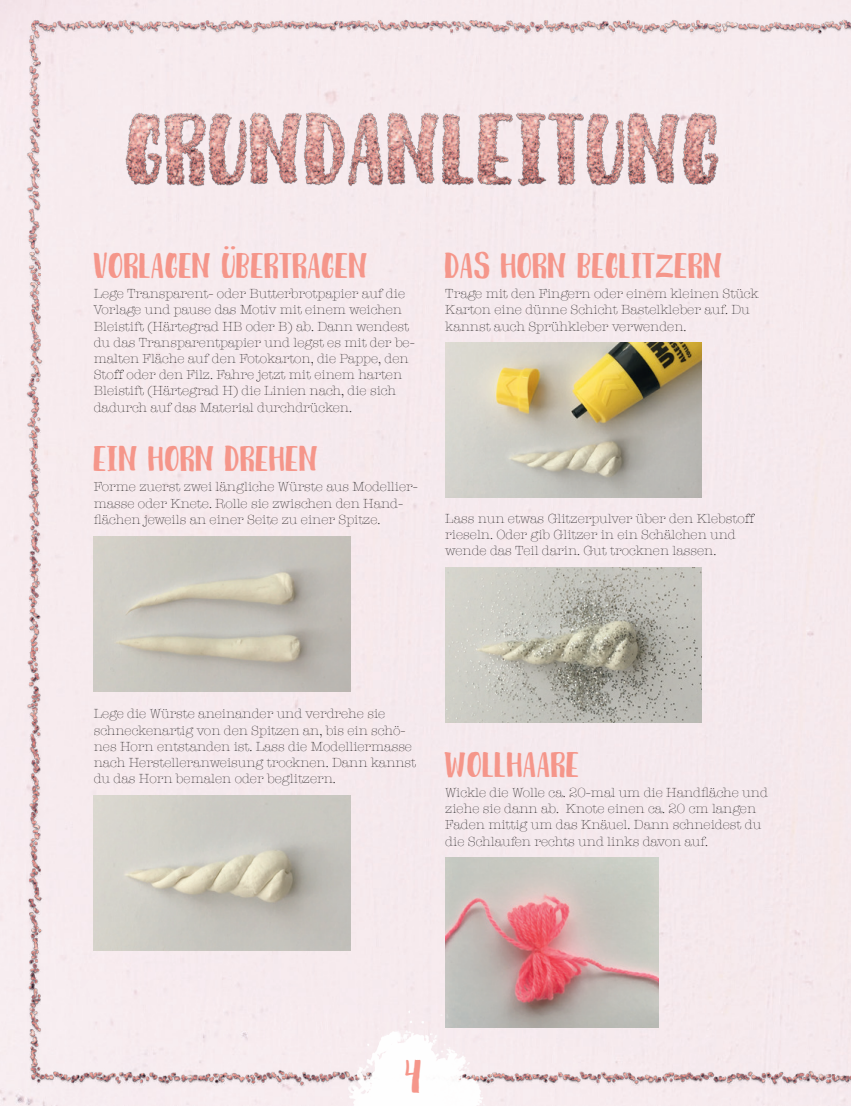
<style>
.page{position:relative;width:851px;height:1106px;background:#fff}
.page>*{position:absolute;margin:0;border:0;box-sizing:border-box;transform-origin:0 0}
.t1{font:47.7px "Breathe";color:#f5968a}
.t2{font:36px "Breathe";letter-spacing:.03em;color:#f5968a}
.t3{font:300 13.5px/16.2px "American Typewriter";color:#231f20}
</style>
<div class="page">
<div style="left:17px;top:5px;width:833px;height:1095px;background:#f6eaed"></div>
<img style="left:121px;top:98px;width:629px;height:108px">
<img style="left:94px;top:537px;width:256px;height:154px">
<img style="left:445px;top:343px;width:256px;height:154px">
<img style="left:445px;top:568px;width:256px;height:154px">
<img style="left:445px;top:857px;width:213px;height:170px">
<img style="left:94px;top:795px;width:256px;height:155px">
<img style="left:338px;top:1010px;width:155px;height:96px">
<h2 class="t2" style="left:224px;top:220px;width:14px">..</h2>
<h2 class="t2" style="left:94px;top:249px;width:275px">VORLAGEN UBERTRAGEN</h2>
<p class="t3" style="left:94px;top:286px;width:322px">Lege Transparent- oder Butterbrotpapier auf die Vorlage und pause das Motiv mit einem weichen Bleistift (Härtegrad HB oder B) ab. Dann wendest du das Transparentpapier und legst es mit der be&shy;malten Fläche auf den Fotokarton, die Pappe, den Stoff oder den Filz. Fahre jetzt mit einem harten Bleistift (Härtegrad H) die Linien nach, die sich dadurch auf das Material durchdrücken.</p>
<h2 class="t2" style="left:94px;top:442px;width:225px">EIN HORN DREHEN</h2>
<p class="t3" style="left:94px;top:478px;width:326px">Forme zuerst zwei längliche Würste aus Modellier&shy;masse oder Knete. Rolle sie zwischen den Hand&shy;flächen jeweils an einer Seite zu einer Spitze.</p>
<h2 class="t2" style="left:445px;top:249px;width:278px">DAS HORN BEGLITZERN</h2>
<p class="t3" style="left:445px;top:286px;width:315px">Trage mit den Fingern oder einem kleinen Stück<br>Karton eine dünne Schicht Bastelkleber auf. Du kannst auch Sprühkleber verwenden.</p>
<p class="t3" style="left:445px;top:509px;width:311px">Lass nun etwas Glitzerpulver über den Klebstoff rieseln. Oder gib Glitzer in ein Schälchen und wende das Teil darin. Gut trocknen lassen.</p>
<p class="t3" style="left:94px;top:705px;width:324px">Lege die Würste aneinander und verdrehe sie schneckenartig von den Spitzen an, bis ein schö&shy;nes Horn entstanden ist. Lass die Modelliermasse nach Herstelleranweisung trocknen. Dann kannst du das Horn bemalen oder beglitzern.</p>
<h2 class="t2" style="left:445px;top:747px;width:135px">WOLLHAARE</h2>
<p class="t3" style="left:445px;top:784px;width:324px">Wickle die Wolle ca. 20-mal um die Handfläche und ziehe sie dann ab. Knote einen ca. 20 cm langen Faden mittig um das Knäuel. Dann schneidest du die Schlaufen rechts und links davon auf.</p>
<h1 class="t1" style="left:404px;top:1055px;width:19px">4</h1>
</div>
